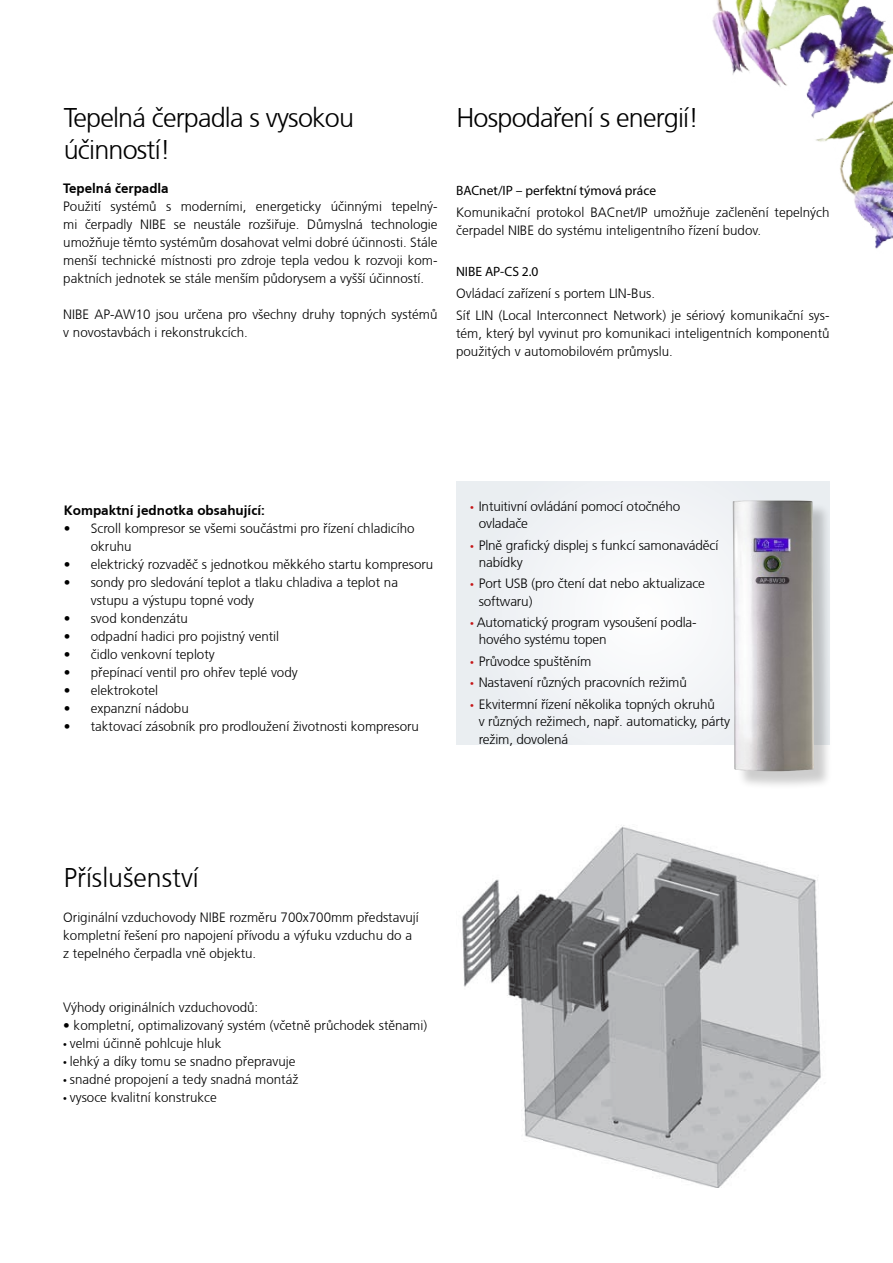
<style>
.page{position:relative;width:893px;height:1263px;background:#fff}
.page>*{position:absolute;margin:0;border:0;box-sizing:border-box;transform-origin:0 0}
.t1{font:300 27px/31.5px "Frutiger CE";letter-spacing:-.03em;color:#000}
.t2{font:300 27px "Frutiger CE";color:#000}
.t3{font:300 13.5px/18px "Frutiger CE";color:#000}
.t4{font:700 13.5px "Frutiger CE";color:#000}
.t5{font:13.5px "Myriad Pro";color:#000}
.s1{font-family:"Myriad Pro";font-weight:400;color:#c51718}
.s2{font-family:"Myriad Pro";font-weight:400}
</style>
<div class="page">
<div style="left:456px;top:481px;width:374px;height:263px;background:#f1f3f6"></div>
<img style="left:712px;top:0;width:181px;height:249px">
<div style="left:735px;top:503px;width:97px;height:287px;background:#000;opacity:.2"></div>
<img style="left:733px;top:500px;width:81px;height:271px">
<img style="left:462px;top:825px;width:359px;height:363px">
<h1 class="t1" style="left:64px;top:102px;width:292px">Tepelná čerpadla s vysokou účinností!</h1>
<p class="t4" style="left:63px;top:180px;width:107px">Tepelná čerpadla</p>
<p class="t3" style="left:63px;top:197px;width:376px;text-align:justify">Použití systémů s moderními, energeticky účinnými tepelný&shy;mi čerpadly NIBE se neustále rozšiřuje. Důmyslná technologie umožňuje těmto systémům dosahovat velmi dobré účinnosti. Stále menší technické místnosti pro zdroje tepla vedou k rozvoji kom&shy;paktních jednotek se stále menším půdorysem a vyšší účinností.</p>
<p class="t3" style="left:63px;top:305px;width:376px">NIBE AP-AW10 jsou určena pro všechny druhy topných systémů v novostavbách i rekonstrukcích.</p>
<h1 class="t1" style="left:456px;top:102px;width:244px">Hospodaření s energií!</h1>
<p class="t5" style="left:456px;top:182px;width:202px">BACnet/IP – perfektní týmová práce</p>
<p class="t3" style="left:456px;top:203px;width:375px">Komunikační protokol BACnet/IP umožňuje začlenění tepelných čerpadel NIBE do systému inteligentního řízení budov.</p>
<p class="t5" style="left:456px;top:263px;width:84px">NIBE AP-CS 2.0</p>
<p class="t3" style="left:456px;top:282px;width:375px;line-height:22.2px">Ovládací zařízení s portem LIN-Bus.<br>Síť LIN (Local Interconnect Network) je sériový komunikační sys-</p>
<p class="t3" style="left:456px;top:324px;width:375px">tém, který byl vyvinut pro komunikaci inteligentních komponentů použitých v automobilovém průmyslu.</p>
<p class="t4" style="left:64px;top:502px;width:203px">Kompaktní jednotka obsahující:</p>
<p class="t3" style="left:91px;top:519px;width:325px;text-indent:-27px">• Scroll kompresor se všemi součástmi pro řízení chladicího okruhu</p>
<p class="t3" style="left:64px;top:555px;width:371px">• elektrický rozvaděč s jednotkou měkkého startu kompresoru</p>
<p class="t3" style="left:91px;top:573px;width:309px;text-indent:-27px">• sondy pro sledování teplot a tlaku chladiva a teplot na vstupu a výstupu topné vody</p>
<p class="t3" style="left:64px;top:609px;width:126px">• svod kondenzátu</p>
<p class="t3" style="left:64px;top:627px;width:217px">• odpadní hadici pro pojistný ventil</p>
<p class="t3" style="left:64px;top:645px;width:152px">• čidlo venkovní teploty</p>
<p class="t3" style="left:64px;top:663px;width:235px">• přepínací ventil pro ohřev teplé vody</p>
<p class="t3" style="left:64px;top:681px;width:96px">• elektrokotel</p>
<p class="t3" style="left:64px;top:699px;width:127px">• expanzní nádobu</p>
<p class="t3" style="left:64px;top:717px;width:357px">• taktovací zásobník pro prodloužení životnosti kompresoru</p>
<p class="t3" style="left:479px;top:497px;width:203px;line-height:17.2px;text-indent:-9px"><span class="s1">•</span> Intuitivní ovládání pomocí otočného ovladače</p>
<p class="t3" style="left:479px;top:536px;width:241px;line-height:17.2px;text-indent:-9px"><span class="s1">•</span> Plně grafický displej s funkcí samonaváděcí nabídky</p>
<p class="t3" style="left:479px;top:575px;width:228px;line-height:17.2px;text-indent:-9px"><span class="s1">•</span> Port USB (pro čtení dat nebo aktualizace softwaru)</p>
<p class="t3" style="left:479px;top:614px;width:219px;line-height:17.2px;text-indent:-9px"><span class="s1">•</span> Automatický program vysoušení podla&shy;hového systému topen</p>
<p class="t3" style="left:470px;top:652px;width:122px"><span class="s1">•</span> Průvodce spuštěním</p>
<p class="t3" style="left:470px;top:674px;width:218px"><span class="s1">•</span> Nastavení různých pracovních režimů</p>
<p class="t3" style="left:479px;top:695px;width:253px;line-height:17.2px;text-indent:-9px"><span class="s1">•</span> Ekvitermní řízení několika topných okruhů<br>v různých režimech, např. automaticky, párty režim, dovolená</p>
<h1 class="t2" style="left:64px;top:862px;width:137px">Příslušenství</h1>
<p class="t3" style="left:63px;top:908px;width:357px">Originální vzduchovody NIBE rozměru 700x700mm představují kompletní řešení pro napojení přívodu a výfuku vzduchu do a z tepelného čerpadla vně objektu.</p>
<p class="t3" style="left:63px;top:998px;width:197px">Výhody originálních vzduchovodů:</p>
<p class="t3" style="left:63px;top:1016px;width:365px">• kompletní, optimalizovaný systém (včetně průchodek stěnami)</p>
<p class="t3" style="left:63px;top:1034px;width:160px"><span class="s2">•</span> velmi účinně pohlcuje hluk</p>
<p class="t3" style="left:63px;top:1052px;width:234px"><span class="s2">•</span> lehký a díky tomu se snadno přepravuje</p>
<p class="t3" style="left:63px;top:1070px;width:237px"><span class="s2">•</span> snadné propojení a tedy snadná montáž</p>
<p class="t3" style="left:63px;top:1088px;width:155px"><span class="s2">•</span> vysoce kvalitní konstrukce</p>
</div>
